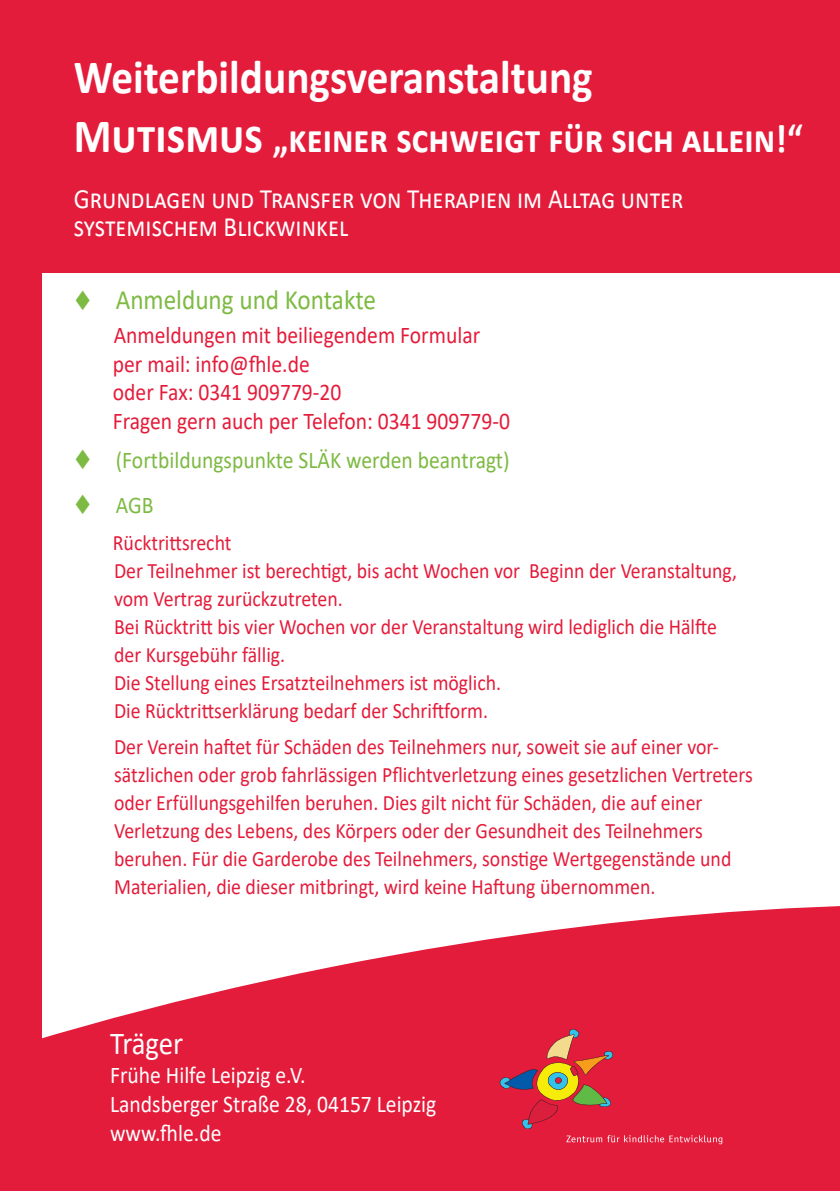
<style>
.page{position:relative;width:840px;height:1191px;background:#fff}
.page>*{position:absolute;margin:0;border:0;box-sizing:border-box;transform-origin:0 0}
.t1{font:700 48px "Calibri";color:#fff;scale:.9 1}
.t2{font:700 40px "Calibri";color:#fff;scale:.9 1}
.t3{font:32px "Calibri";color:#fff;scale:.9 1}
.t4{font:28px "Calibri";color:#fff;scale:.9 1}
.t5{font:28px "Calibri";color:#7dba42;scale:.9 1}
.t6{font:24px/28.8px "Calibri";color:#e41c3b;scale:.9 1}
.t7{font:24px/28.8px "Calibri";color:#fff;scale:.9 1}
.t8{font:24px "Calibri";color:#7dba42;scale:.9 1}
.t9{font:22px/28px "Calibri";color:#e41c3b;scale:.9 1}
.s1{font-size:48px}
</style>
<div class="page">
<div style="left:0;top:0;width:839px;height:272px;background:#e41c3b"></div>
<svg style="left:0;top:906px;width:839px;height:285px;fill:#e41c3b"></svg>
<svg style="left:499px;top:1029px;width:223px;height:115px;background:#d92f40"></svg>
<div style="left:0;top:229px;width:42px;height:857px;background:#e41c3b"></div>
<p class="t1" style="left:74px;top:43px;width:578px">Weiterbildungsveranstaltung</p>
<p class="t2" style="left:74px;top:110px;width:810px"><span class="s1">Mutismus</span> „keiner schweigt für sich allein!“</p>
<p class="t4" style="left:74px;top:179px;width:678px">Grundlagen und Transfer von Therapien im Alltag unter</p>
<p class="t4" style="left:74px;top:207px;width:306px">systemischem Blickwinkel</p>
<p class="t5" style="left:74px;top:280px;width:337px">▼ Anmeldung und Kontakte</p>
<p class="t6" style="left:113px;top:320px;width:409px">Anmeldungen mit beiliegendem Formular per mail: info@fhle.de</p>
<p class="t6" style="left:113px;top:377px;width:442px">oder Fax: 0341 909779-20<br>Fragen gern auch per Telefon: 0341 909779-0</p>
<p class="t8" style="left:74px;top:443px;width:485px">▼ (Fortbildungspunkte SLÄK werden beantragt)</p>
<p class="t8" style="left:74px;top:489px;width:90px">▼ AGB</p>
<p class="t9" style="left:113px;top:528px;width:133px">Rücktrittsrecht</p>
<p class="t9" style="left:114px;top:556px;width:693px">Der Teilnehmer ist berechtigt, bis acht Wochen vor Beginn der Veranstaltung,</p>
<p class="t9" style="left:114px;top:584px;width:671px">vom Vertrag zurückzutreten.<br>Bei Rücktritt bis vier Wochen vor der Veranstaltung wird lediglich die Hälfte</p>
<p class="t9" style="left:114px;top:640px;width:431px">der Kursgebühr fällig.<br>Die Stellung eines Ersatzteilnehmers ist möglich.</p>
<p class="t9" style="left:114px;top:696px;width:417px">Die Rücktrittserklärung bedarf der Schriftform.</p>
<p class="t9" style="left:114px;top:732px;width:710px">Der Verein haftet für Schäden des Teilnehmers nur, soweit sie auf einer vor&shy;sätzlichen oder grob fahrlässigen Pflichtverletzung eines gesetzlichen Vertreters oder Erfüllungsgehilfen beruhen. Dies gilt nicht für Schäden, die auf einer Verletzung des Lebens, des Körpers oder der Gesundheit des Teilnehmers beruhen. Für die Garderobe des Teilnehmers, sonstige Wertgegenstände und Materialien, die dieser mitbringt, wird keine Haftung übernommen.</p>
<p class="t3" style="left:110px;top:1021px;width:83px">Träger</p>
<p class="t7" style="left:110px;top:1060px;width:219px">Frühe Hilfe Leipzig e.V.</p>
<p class="t7" style="left:110px;top:1088px;width:364px">Landsberger Straße 28, 04157 Leipzig www.fhle.de</p>
</div>
